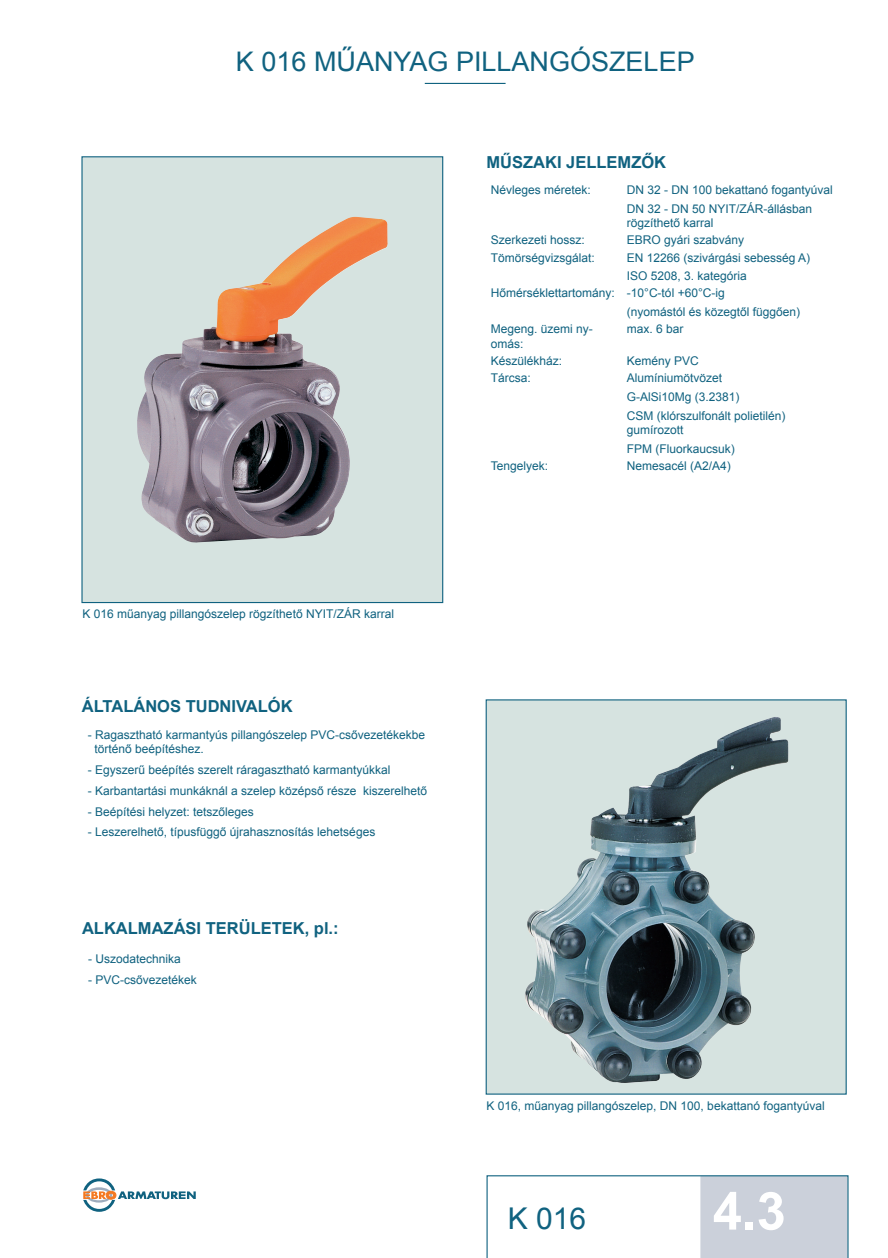
<style>
.page{position:relative;width:888px;height:1258px;background:#fff}
.page>*{position:absolute;margin:0;border:0;box-sizing:border-box;transform-origin:0 0}
.t1{font:700 52.5px "Arial";color:#fff}
.t2{font:30px "Arial";color:#106280}
.t3{font:27px "Arial";color:#106280}
.t4{font:700 16.5px "Arial";color:#106280}
.hinweise_einsatzgebi{font:12px/14.4px "Arial";color:#106280}
.Untertext__bild{font:12px "Arial";color:#106280}
</style>
<div class="page">
<svg style="left:83px;top:1178px;width:113px;height:34px"></svg>
<hr style="left:425px;top:83px;width:81px;height:1px;background:#106280">
<div style="left:82px;top:157px;width:361px;height:445px;background:#d6e3e0"></div>
<img style="left:137px;top:217px;width:251px;height:326px">
<div style="left:486px;top:699px;width:361px;height:395px;background:#d6e3e0;border:1px solid #106280"></div>
<img style="left:525px;top:717px;width:264px;height:366px">
<svg style="left:486px;top:1175px;width:362px;height:83px"></svg>
<p class="t3" style="left:236px;top:44px;width:460px">K 016 MŰANYAG PILLANGÓSZELEP</p>
<p class="Untertext__bild" style="left:83px;top:606px;width:313px">K 016 műanyag pillangószelep rögzíthető NYIT/ZÁR karral</p>
<p class="t4" style="left:82px;top:695px;width:212px">ÁLTALÁNOS TUDNIVALÓK</p>
<p class="hinweise_einsatzgebi" style="left:94px;top:728px;width:332px;text-indent:-7px">- Ragasztható karmantyús pillangószelep PVC-csővezetékekbe történő beépítéshez.</p>
<p class="hinweise_einsatzgebi" style="left:88px;top:763px;width:304px">- Egyszerű beépítés szerelt ráragasztható karmantyúkkal</p>
<p class="hinweise_einsatzgebi" style="left:88px;top:784px;width:341px">- Karbantartási munkáknál a szelep középső része kiszerelhető</p>
<p class="hinweise_einsatzgebi" style="left:88px;top:804px;width:168px">- Beépítési helyzet: tetszőleges</p>
<p class="hinweise_einsatzgebi" style="left:88px;top:825px;width:289px">- Leszerelhető, típusfüggő újrahasznosítás lehetséges</p>
<p class="t4" style="left:82px;top:917px;width:258px">ALKALMAZÁSI TERÜLETEK, pl.:</p>
<p class="hinweise_einsatzgebi" style="left:88px;top:952px;width:94px">- Uszodatechnika</p>
<p class="hinweise_einsatzgebi" style="left:88px;top:973px;width:110px">- PVC-csővezetékek</p>
<p class="t4" style="left:486px;top:152px;width:181px">MŰSZAKI JELLEMZŐK</p>
<p class="hinweise_einsatzgebi" style="left:491px;top:183px;width:102px">Névleges méretek:</p>
<p class="hinweise_einsatzgebi" style="left:627px;top:183px;width:208px">DN 32 - DN 100 bekattanó fogantyúval</p>
<p class="hinweise_einsatzgebi" style="left:627px;top:201px;width:187px">DN 32 - DN 50 NYIT/ZÁR-állásban rögzíthető karral</p>
<p class="hinweise_einsatzgebi" style="left:491px;top:233px;width:96px">Szerkezeti hossz:</p>
<p class="hinweise_einsatzgebi" style="left:627px;top:233px;width:119px">EBRO gyári szabvány</p>
<p class="hinweise_einsatzgebi" style="left:491px;top:250px;width:106px">Tömörségvizsgálat:</p>
<p class="hinweise_einsatzgebi" style="left:627px;top:250px;width:185px">EN 12266 (szivárgási sebesség A)</p>
<p class="hinweise_einsatzgebi" style="left:627px;top:269px;width:122px">ISO 5208, 3. kategória</p>
<p class="hinweise_einsatzgebi" style="left:491px;top:286px;width:126px">Hőmérséklettartomány:</p>
<p class="hinweise_einsatzgebi" style="left:627px;top:286px;width:99px">-10°C-tól +60°C-ig</p>
<p class="hinweise_einsatzgebi" style="left:627px;top:305px;width:175px">(nyomástól és közegtől függően)</p>
<p class="hinweise_einsatzgebi" style="left:491px;top:322px;width:104px">Megeng. üzemi ny&shy;omás:</p>
<p class="hinweise_einsatzgebi" style="left:627px;top:322px;width:58px">max. 6 bar</p>
<p class="hinweise_einsatzgebi" style="left:491px;top:354px;width:73px">Készülékház:</p>
<p class="hinweise_einsatzgebi" style="left:627px;top:354px;width:74px">Kemény PVC</p>
<p class="hinweise_einsatzgebi" style="left:491px;top:371px;width:42px">Tárcsa:</p>
<p class="hinweise_einsatzgebi" style="left:627px;top:371px;width:97px">Alumíniumötvözet</p>
<p class="hinweise_einsatzgebi" style="left:627px;top:390px;width:114px">G-AlSi10Mg (3.2381)</p>
<p class="hinweise_einsatzgebi" style="left:627px;top:408px;width:160px">CSM (klórszulfonált polietilén) gumírozott</p>
<p class="hinweise_einsatzgebi" style="left:627px;top:441px;width:110px">FPM (Fluorkaucsuk)</p>
<p class="hinweise_einsatzgebi" style="left:491px;top:459px;width:59px">Tengelyek:</p>
<p class="hinweise_einsatzgebi" style="left:627px;top:459px;width:106px">Nemesacél (A2/A4)</p>
<p class="Untertext__bild" style="left:486px;top:1098px;width:340px">K 016, műanyag pillangószelep, DN 100, bekattanó fogantyúval</p>
<p class="t2" style="left:508px;top:1199px;width:80px">K 016</p>
<p class="t1" style="left:713px;top:1176px;width:74px">4.3</p>
</div>
